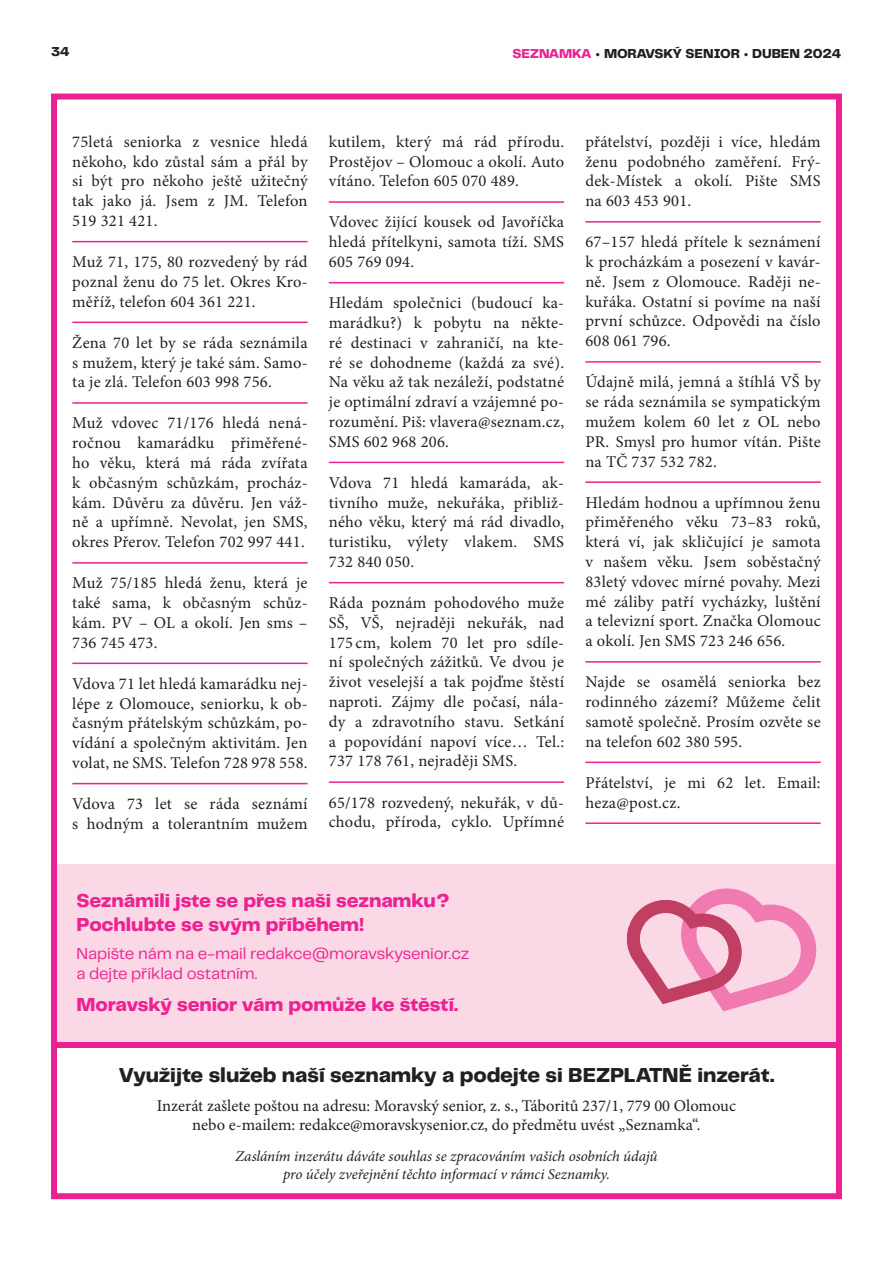
<style>
.page{position:relative;width:893px;height:1263px;background:#fff}
.page>*{position:absolute;margin:0;border:0;box-sizing:border-box;transform-origin:0 0}
.t1{font:800 21px "Telegraf";letter-spacing:-.005em;color:#231f20}
.t2{font:800 19.5px/23.4px "Telegraf";letter-spacing:-.01em;color:#ed2292}
.t3{font:16.5px/19.8px "Minion Pro";letter-spacing:.015em;color:#231f20;text-align:justify}
.t4{font:16.5px/19.8px "Telegraf";letter-spacing:-.01em;color:#ed2292}
.t5{font:italic 15px/18px "Minion Pro";letter-spacing:-.01em;color:#231f20;text-align:center}
.t6{font:800 13.5px "Telegraf";letter-spacing:-.01em;color:#231f20}
.s1{color:#ed2292}
</style>
<div class="page">
<div style="left:51px;top:865px;width:791px;height:179px;background:#fad8e6"></div>
<svg style="left:626px;top:888px;width:191px;height:123px"></svg>
<div style="left:51px;top:94px;width:791px;height:1105px;border:6px solid #ed2292"></div>
<hr style="left:72px;top:241px;width:236px;height:1px;background:#ed2292">
<hr style="left:72px;top:322px;width:236px;height:1px;background:#ed2292">
<hr style="left:72px;top:402px;width:236px;height:2px;background:#ed2292">
<hr style="left:72px;top:562px;width:236px;height:2px;background:#ed2292">
<hr style="left:72px;top:663px;width:236px;height:1px;background:#ed2292">
<hr style="left:72px;top:783px;width:236px;height:1px;background:#ed2292">
<hr style="left:329px;top:201px;width:235px;height:2px;background:#ed2292">
<hr style="left:329px;top:282px;width:235px;height:1px;background:#ed2292">
<hr style="left:329px;top:462px;width:235px;height:1px;background:#ed2292">
<hr style="left:329px;top:582px;width:235px;height:1px;background:#ed2292">
<hr style="left:329px;top:781px;width:235px;height:2px;background:#ed2292">
<hr style="left:585px;top:221px;width:236px;height:2px;background:#ed2292">
<hr style="left:585px;top:361px;width:236px;height:2px;background:#ed2292">
<hr style="left:585px;top:481px;width:236px;height:2px;background:#ed2292">
<hr style="left:585px;top:661px;width:236px;height:2px;background:#ed2292">
<hr style="left:585px;top:762px;width:236px;height:1px;background:#ed2292">
<hr style="left:585px;top:822px;width:236px;height:2px;background:#ed2292">
<div style="left:51px;top:1042px;width:791px;height:6px;background:#ed2292"></div>
<p class="t6" style="left:51px;top:42px;width:20px">34</p>
<p class="t6" style="left:512px;top:44px;width:330px"><span class="s1">SEZNAMKA</span> • MORAVSKÝ SENIOR • DUBEN 2024</p>
<p class="t3" style="left:72px;top:132px;width:237px">75letá seniorka z vesnice hledá někoho, kdo zůstal sám a přál by si být pro někoho ještě užitečný tak jako já. Jsem z JM. Telefon 519 321 421.</p>
<p class="t3" style="left:72px;top:252px;width:237px">Muž 71, 175, 80 rozvedený by rád poznal ženu do 75 let. Okres Kro&shy;měříž, telefon 604 361 221.</p>
<p class="t3" style="left:72px;top:333px;width:237px">Žena 70 let by se ráda seznámila s mužem, který je také sám. Samo&shy;ta je zlá. Telefon 603 998 756.</p>
<p class="t3" style="left:72px;top:413px;width:237px">Muž vdovec 71/176 hledá nená&shy;ročnou kamarádku přiměřené&shy;ho věku, která má ráda zvířata k občasným schůzkám, procház&shy;kám. Důvěru za důvěru. Jen váž&shy;ně a upřímně. Nevolat, jen SMS, okres Přerov. Telefon 702 997 441.</p>
<p class="t3" style="left:72px;top:573px;width:237px">Muž 75/185 hledá ženu, která je také sama, k občasným schůz&shy;kám. PV – OL a okolí. Jen sms – 736 745 473.</p>
<p class="t3" style="left:72px;top:674px;width:237px">Vdova 71 let hledá kamarádku nej&shy;lépe z Olomouce, seniorku, k ob&shy;časným přátelským schůzkám, po&shy;vídání a společným aktivitám. Jen volat, ne SMS. Telefon 728 978 558.</p>
<p class="t3" style="left:72px;top:794px;width:237px">Vdova 73 let se ráda seznámí s hodným a tolerantním mužem</p>
<p class="t3" style="left:329px;top:132px;width:237px">kutilem, který má rád přírodu.<br>Prostějov – Olomouc a okolí. Auto vítáno. Telefon 605 070 489.</p>
<p class="t3" style="left:329px;top:212px;width:237px">Vdovec žijící kousek od Javoříčka hledá přítelkyni, samota tíží. SMS 605 769 094.</p>
<p class="t3" style="left:329px;top:293px;width:237px">Hledám společnici (budoucí ka&shy;marádku?) k pobytu na někte&shy;ré destinaci v zahraničí, na kte&shy;ré se dohodneme (každá za své).<br>Na věku až tak nezáleží, podstatné je optimální zdraví a vzájemné po&shy;rozumění. Piš: vlavera@seznam.cz, SMS 602 968 206.</p>
<p class="t3" style="left:329px;top:473px;width:237px">Vdova 71 hledá kamaráda, ak&shy;tivního muže, nekuřáka, přibliž&shy;ného věku, který má rád divadlo, turistiku, výlety vlakem. SMS 732 840 050.</p>
<p class="t3" style="left:329px;top:593px;width:237px">Ráda poznám pohodového muže SŠ, VŠ, nejraději nekuřák, nad 175 cm, kolem 70 let pro sdíle&shy;ní společných zážitků. Ve dvou je život veselejší a tak pojďme štěstí naproti. Zájmy dle počasí, nála&shy;dy a zdravotního stavu. Setkání a popovídání napoví více… Tel.:<br>737 178 761, nejraději SMS.</p>
<p class="t3" style="left:329px;top:792px;width:237px">65/178 rozvedený, nekuřák, v dů&shy;chodu, příroda, cyklo. Upřímné</p>
<p class="t3" style="left:585px;top:132px;width:237px">přátelství, později i více, hledám ženu podobného zaměření. Frý&shy;dek-Místek a okolí. Pište SMS na 603 453 901.</p>
<p class="t3" style="left:585px;top:232px;width:237px">67–157 hledá přítele k seznámení k procházkám a posezení v kavár&shy;ně. Jsem z Olomouce. Raději ne&shy;kuřáka. Ostatní si povíme na naší první schůzce. Odpovědi na číslo 608 061 796.</p>
<p class="t3" style="left:585px;top:372px;width:237px">Údajně milá, jemná a štíhlá VŠ by se ráda seznámila se sympatickým mužem kolem 60 let z OL nebo PR. Smysl pro humor vítán. Pište na TČ 737 532 782.</p>
<p class="t3" style="left:585px;top:492px;width:237px">Hledám hodnou a upřímnou ženu přiměřeného věku 73–83 roků, která ví, jak skličující je samota v našem věku. Jsem soběstačný 83letý vdovec mírné povahy. Mezi mé záliby patří vycházky, luštění a televizní sport. Značka Olomouc a okolí. Jen SMS 723 246 656.</p>
<p class="t3" style="left:585px;top:672px;width:237px">Najde se osamělá seniorka bez rodinného zázemí? Můžeme čelit samotě společně. Prosím ozvěte se na telefon 602 380 595.</p>
<p class="t3" style="left:585px;top:773px;width:237px">Přátelství, je mi 62 let. Email: heza@post.cz.</p>
<p class="t2" style="left:77px;top:889px;width:374px">Seznámili jste se přes naši seznamku?<br>Pochlubte se svým příběhem!</p>
<p class="t4" style="left:77px;top:943px;width:394px">Napište nám na e-mail redakce@moravskysenior.cz a dejte příklad ostatním.</p>
<p class="t2" style="left:77px;top:993px;width:383px">Moravský senior vám pomůže ke štěstí.</p>
<p class="t1" style="left:118px;top:1061px;width:658px">Využijte služeb naší seznamky a podejte si BEZPLATNĚ inzerát.</p>
<p class="t3" style="left:157px;top:1095px;width:581px;text-align:center">Inzerát zašlete poštou na adresu: Moravský senior, z. s., Táboritů 237/1, 779 00 Olomouc nebo e-mailem: redakce@moravskysenior.cz, do předmětu uvést „Seznamka“.</p>
<p class="t5" style="left:235px;top:1147px;width:424px">Zasláním inzerátu dáváte souhlas se zpracováním vašich osobních údajů pro účely zveřejnění těchto informací v rámci Seznamky.</p>
</div>
